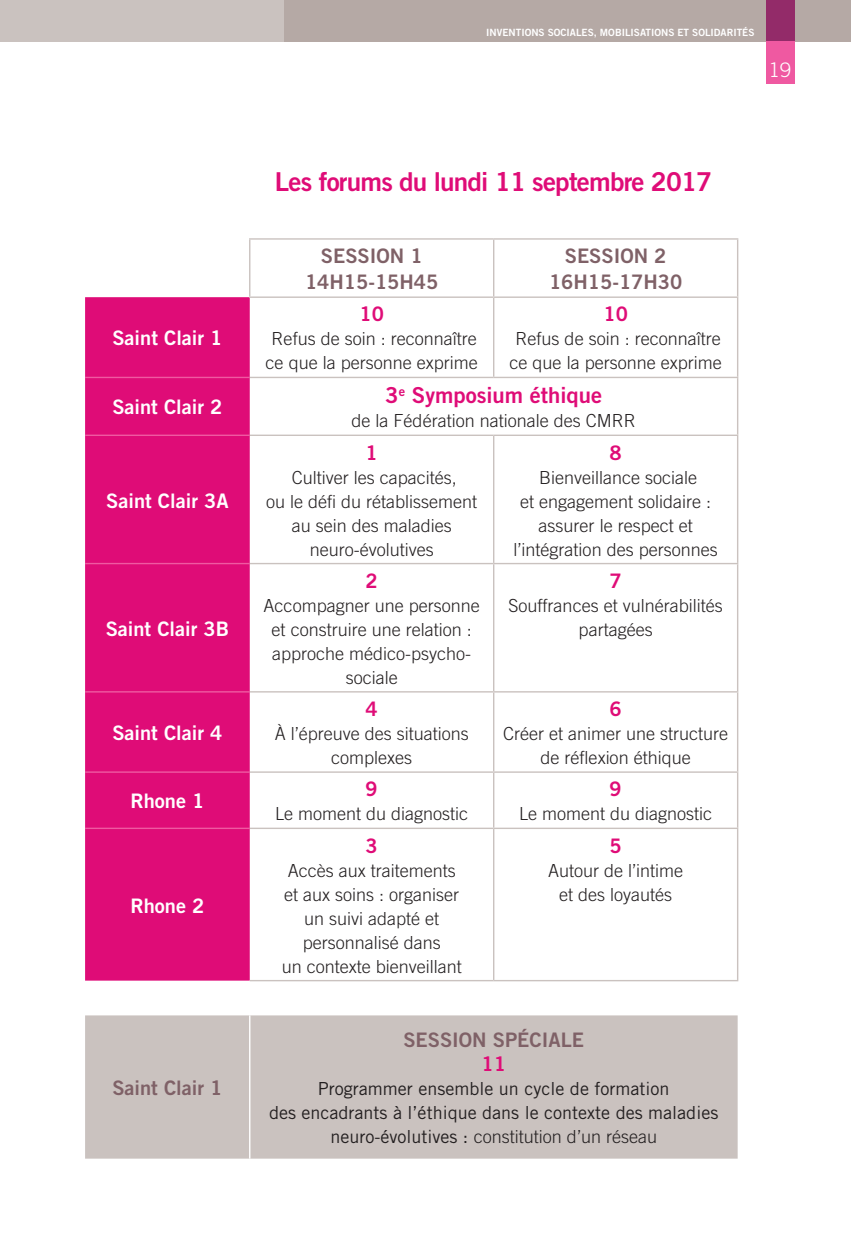
<style>
.page{position:relative;width:851px;height:1248px;background:#fff}
.page>*{position:absolute;margin:0;border:0;box-sizing:border-box;transform-origin:0 0}
.t1{font:26px "Trade Gothic Bold Two";letter-spacing:-.03em;color:#df0c77}
.t2{font:22px "Trade Gothic Bold Two";color:#df0c77}
.t3{font:20px "Trade Gothic Bold Two";color:#fff}
.t4{font:20px/26px "Trade Gothic Bold Two";color:#7f6167;text-align:center}
.t5{font:20px "Trade Gothic Bold Two";color:#df0c77}
.t6{font:300 20px "Trade Gothic";color:#fff}
.t7{font:300 18px/24px "Trade Gothic";color:#231f20;text-align:center}
.t8{font:18px/24px "Trade Gothic";color:#231f20;text-align:center}
.t9{font:10px "Trade Gothic Bold Two";color:#fff}
.s1{font-weight:300}
</style>
<div class="page">
<div style="left:0;top:0;width:539px;height:42px;background:#cac2bf"></div>
<div style="left:283px;top:0;width:567px;height:42px;background:#b5a9a5"></div>
<div style="left:765px;top:0;width:29px;height:42px;background:#932b69"></div>
<div style="left:765px;top:42px;width:29px;height:42px;background:#ef59a1"></div>
<div style="left:85px;top:297px;width:165px;height:683px;background:#df0c77"></div>
<hr style="left:249px;top:238px;width:244px;height:2px;background:#cac2bf">
<hr style="left:493px;top:238px;width:245px;height:2px;background:#cac2bf">
<hr style="left:493px;top:240px;width:1px;height:56px;background:#cac2bf">
<hr style="left:736px;top:240px;width:2px;height:56px;background:#cac2bf">
<hr style="left:249px;top:296px;width:244px;height:2px;background:#cac2bf">
<hr style="left:493px;top:296px;width:245px;height:2px;background:#cac2bf">
<hr style="left:493px;top:298px;width:1px;height:79px;background:#cac2bf">
<hr style="left:736px;top:298px;width:2px;height:79px;background:#cac2bf">
<hr style="left:250px;top:377px;width:243px;height:1px;background:#cac2bf">
<hr style="left:493px;top:377px;width:245px;height:1px;background:#cac2bf">
<hr style="left:736px;top:378px;width:2px;height:56px;background:#cac2bf">
<hr style="left:250px;top:434px;width:243px;height:2px;background:#cac2bf">
<hr style="left:493px;top:434px;width:245px;height:2px;background:#cac2bf">
<hr style="left:493px;top:436px;width:1px;height:127px;background:#cac2bf">
<hr style="left:736px;top:436px;width:2px;height:127px;background:#cac2bf">
<hr style="left:250px;top:563px;width:243px;height:1px;background:#cac2bf">
<hr style="left:493px;top:563px;width:245px;height:1px;background:#cac2bf">
<hr style="left:493px;top:564px;width:1px;height:127px;background:#cac2bf">
<hr style="left:736px;top:564px;width:2px;height:127px;background:#cac2bf">
<hr style="left:250px;top:691px;width:243px;height:1px;background:#cac2bf">
<hr style="left:493px;top:691px;width:245px;height:1px;background:#cac2bf">
<hr style="left:493px;top:692px;width:1px;height:79px;background:#cac2bf">
<hr style="left:736px;top:692px;width:2px;height:79px;background:#cac2bf">
<hr style="left:250px;top:771px;width:243px;height:1px;background:#cac2bf">
<hr style="left:493px;top:771px;width:245px;height:1px;background:#cac2bf">
<hr style="left:493px;top:772px;width:1px;height:55px;background:#cac2bf">
<hr style="left:736px;top:772px;width:2px;height:55px;background:#cac2bf">
<hr style="left:250px;top:827px;width:243px;height:2px;background:#cac2bf">
<hr style="left:493px;top:827px;width:245px;height:2px;background:#cac2bf">
<hr style="left:493px;top:829px;width:1px;height:150px;background:#cac2bf">
<hr style="left:736px;top:829px;width:2px;height:150px;background:#cac2bf">
<hr style="left:250px;top:979px;width:243px;height:2px;background:#cac2bf">
<hr style="left:493px;top:979px;width:245px;height:2px;background:#cac2bf">
<hr style="left:85px;top:377px;width:165px;height:1px;background:#ef59a1">
<hr style="left:85px;top:434px;width:165px;height:2px;background:#ef59a1">
<hr style="left:85px;top:563px;width:165px;height:1px;background:#ef59a1">
<hr style="left:85px;top:691px;width:165px;height:1px;background:#ef59a1">
<hr style="left:85px;top:771px;width:165px;height:1px;background:#ef59a1">
<hr style="left:85px;top:827px;width:165px;height:2px;background:#ef59a1">
<hr style="left:249px;top:240px;width:1px;height:56px;background:#cac2bf">
<div style="left:85px;top:1015px;width:652px;height:143px;background:#cac2bf"></div>
<hr style="left:249px;top:1015px;width:1px;height:143px;background:#fff">
<p class="t9" style="left:486px;top:26px;width:270px">INVENTIONS SOCIALES, MOBILISATIONS ET SOLIDARITÉS</p>
<p class="t6" style="left:768px;top:58px;width:24px">19</p>
<p class="t3" style="left:112px;top:326px;width:111px">Saint Clair 1</p>
<p class="t3" style="left:112px;top:395px;width:111px">Saint Clair 2</p>
<p class="t3" style="left:106px;top:488px;width:124px">Saint Clair 3A</p>
<p class="t3" style="left:106px;top:616px;width:125px">Saint Clair 3B</p>
<p class="t3" style="left:112px;top:720px;width:111px">Saint Clair 4</p>
<p class="t3" style="left:130px;top:788px;width:75px">Rhone 1</p>
<p class="t3" style="left:130px;top:893px;width:75px">Rhone 2</p>
<p class="t4" style="left:112px;top:1074px;width:111px">Saint Clair 1</p>
<h1 class="t1" style="left:275px;top:166px;width:438px">Les forums du lundi 11 septembre 2017</h1>
<p class="t4" style="left:305px;top:243px;width:135px">SESSION 1<br>14H15-15H45</p>
<p class="t4" style="left:549px;top:243px;width:135px">SESSION 2<br>16H15-17H30</p>
<p class="t5" style="left:359px;top:302px;width:26px">10</p>
<p class="t7" style="left:265px;top:327px;width:214px">Refus de soin : reconnaître ce que la personne exprime</p>
<p class="t5" style="left:603px;top:302px;width:26px">10</p>
<p class="t7" style="left:509px;top:327px;width:214px">Refus de soin : reconnaître ce que la personne exprime</p>
<p class="t2" style="left:385px;top:382px;width:218px">3<sup>e</sup> Symposium éthique</p>
<p class="t7" style="left:351px;top:408px;width:286px">de la Fédération nationale des CMRR</p>
<p class="t5" style="left:365px;top:440px;width:14px">1</p>
<p class="t7" style="left:266px;top:465px;width:213px">Cultiver les capacités,<br>ou le défi du rétablissement au sein des maladies neuro-évolutives</p>
<p class="t5" style="left:365px;top:568px;width:14px">2</p>
<p class="t7" style="left:263px;top:593px;width:218px">Accompagner une personne et construire une relation : approche médico-psycho&shy;sociale</p>
<p class="t5" style="left:365px;top:696px;width:14px">4</p>
<p class="t7" style="left:274px;top:721px;width:196px">À l’épreuve des situations complexes</p>
<p class="t5" style="left:365px;top:776px;width:14px">9</p>
<p class="t7" style="left:275px;top:801px;width:195px">Le moment du diagnostic</p>
<p class="t5" style="left:365px;top:833px;width:14px">3</p>
<p class="t7" style="left:281px;top:857px;width:182px">Accès aux traitements et aux soins : organiser un suivi adapté et personnalisé dans<br>un contexte bienveillant</p>
<p class="t5" style="left:609px;top:440px;width:14px">8</p>
<p class="t7" style="left:513px;top:465px;width:206px">Bienveillance sociale<br>et engagement solidaire : assurer le respect et l’intégration des personnes</p>
<p class="t5" style="left:609px;top:568px;width:14px">7</p>
<p class="t7" style="left:508px;top:593px;width:216px">Souffrances et vulnérabilités partagées</p>
<p class="t5" style="left:609px;top:696px;width:14px">6</p>
<p class="t7" style="left:503px;top:721px;width:227px">Créer et animer une structure de réflexion éthique</p>
<p class="t5" style="left:609px;top:776px;width:14px">9</p>
<p class="t7" style="left:519px;top:801px;width:195px">Le moment du diagnostic</p>
<p class="t5" style="left:609px;top:833px;width:14px">5</p>
<p class="t7" style="left:548px;top:857px;width:137px">Autour de l’intime et des loyautés</p>
<p class="t4" style="left:403px;top:1026px;width:182px">SESSION SPÉCIALE</p>
<p class="t5" style="left:481px;top:1051px;width:26px">11</p>
<p class="t8" style="left:269px;top:1076px;width:450px">Programmer ensemble un cycle de formation<br>des encadrants à l’éthique dans le contexte des maladies neuro-évolutives : <span class="s1">constitution d’un réseau</span></p>
</div>
